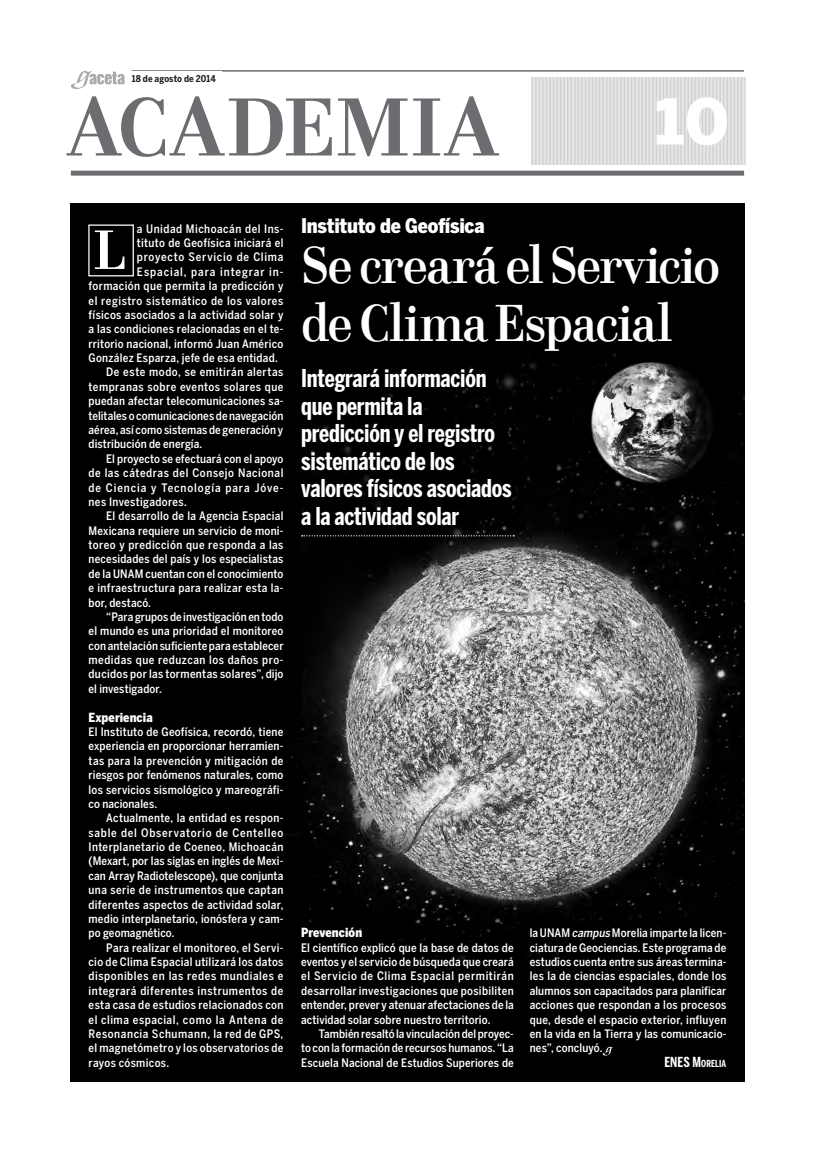
<style>
.page{position:relative;width:815px;height:1152px;background:#fff}
.page>*{position:absolute;margin:0;border:0;box-sizing:border-box;transform-origin:0 0}
.t1{font:700 83.75px "Cellini TF";letter-spacing:-.01em;color:#6c6d70}
.t2{font:900 62.5px "Benton Sans";color:#fff}
.t3{font:700 56.38px "Cellini TF";color:#fff}
.t4{font:700 52.5px/57.8px "Cellini TF";letter-spacing:-.02em;color:#fff;scale:.95 1}
.t5{font:700 extra-condensed 24.38px/27.5px "Benton Sans";letter-spacing:-.01em;color:#fff}
.t6{font:900 condensed 20px "Benton Sans";letter-spacing:-.015em;color:#fff}
.t7{font:900 condensed 12.5px "Benton Sans";letter-spacing:.005em;color:#fff}
.t8{font:500 condensed 11.62px/14.4px "Benton Sans";letter-spacing:.02em;color:#fff;text-align:justify}
.t9{font:500 condensed 11.62px "Benton Sans";letter-spacing:.04em;color:#fff}
.t10{font:500 condensed 11.62px "Benton Sans";letter-spacing:.045em;color:#fff}
.t11{font:500 condensed 11.62px "Benton Sans";color:#fff}
.t12{font:500 condensed 11.62px "Benton Sans";letter-spacing:.05em;color:#fff}
.t13{font:500 condensed 11.62px "Benton Sans";letter-spacing:.075em;color:#fff}
.t14{font:500 condensed 11.62px "Benton Sans";letter-spacing:.08em;color:#fff}
.t15{font:500 condensed 11.62px "Benton Sans";letter-spacing:.06em;color:#fff}
.t16{font:700 extra-condensed 9.62px "Benton Sans";letter-spacing:.005em;color:#fff}
.t17{font:700 condensed 9.38px "Benton Sans";letter-spacing:.01em;color:#231f20}
.s1{font-style:italic}
.s2{font-size:13.75px}
</style>
<div class="page">
<div style="left:71px;top:171px;width:673px;height:5px;background:#6c6d70"></div>
<svg style="left:531px;top:77px;width:215px;height:88px;background:#dcdddf"></svg>
<svg style="left:71px;top:71px;width:53px;height:18px"></svg>
<hr style="left:132px;top:71px;width:612px;height:1px;background:#231f20">
<img style="left:71px;top:204px;width:674px;height:877px">
<div style="left:125px;top:71px;width:97px;height:15px;background:#fff"></div>
<div style="left:88px;top:224px;width:46px;height:52px;border:1px solid #fff"></div>
<svg style="left:302px;top:535px;width:212px;height:1px"></svg>
<svg style="left:603px;top:1046px;width:10px;height:9px"></svg>
<p class="t17" style="left:132px;top:73px;width:86px">18 de agosto de 2014</p>
<h1 class="t1" style="left:68px;top:78px;width:433px">ACaDEMIA</h1>
<h2 class="t2" style="left:655px;top:84px;width:75px">10</h2>
<p class="t9" style="left:137px;top:222px;width:148px">a Unidad Michoacán del Ins-</p>
<p class="t8" style="left:137px;top:235px;width:148px">tituto de Geofísica iniciará el</p>
<p class="t15" style="left:137px;top:250px;width:148px">proyecto Servicio de Clima</p>
<p class="t14" style="left:137px;top:265px;width:148px">Espacial, para integrar in-</p>
<p class="t8" style="left:89px;top:279px;width:196px">formación que permita la predicción y</p>
<p class="t10" style="left:89px;top:293px;width:196px">el registro sistemático de los valores</p>
<p class="t8" style="left:89px;top:307px;width:196px">físicos asociados a la actividad solar y</p>
<p class="t8" style="left:89px;top:322px;width:196px">a las condiciones relacionadas en el te-</p>
<p class="t8" style="left:89px;top:336px;width:196px">rritorio nacional, informó Juan Américo</p>
<p class="t8" style="left:89px;top:350px;width:191px">González Esparza, jefe de esa entidad.</p>
<p class="t10" style="left:106px;top:365px;width:179px">De este modo, se emitirán alertas</p>
<p class="t9" style="left:89px;top:380px;width:196px">tempranas sobre eventos solares que</p>
<p class="t8" style="left:89px;top:394px;width:196px">puedan afectar telecomunicaciones sa-</p>
<p class="t8" style="left:89px;top:408px;width:196px">telitales o comunicaciones de navegación</p>
<p class="t8" style="left:89px;top:422px;width:196px">aérea, así como sistemas de generación y</p>
<p class="t8" style="left:89px;top:437px;width:115px">distribución de energía.</p>
<p class="t8" style="left:106px;top:451px;width:179px">El proyecto se efectuará con el apoyo</p>
<p class="t12" style="left:89px;top:466px;width:196px">de las cátedras del Consejo Nacional</p>
<p class="t13" style="left:89px;top:480px;width:196px">de Ciencia y Tecnología para Jóve-</p>
<p class="t8" style="left:89px;top:494px;width:100px">nes Investigadores.</p>
<p class="t8" style="left:106px;top:509px;width:179px">El desarrollo de la Agencia Espacial</p>
<p class="t8" style="left:89px;top:523px;width:196px">Mexicana requiere un servicio de moni-</p>
<p class="t9" style="left:89px;top:538px;width:196px">toreo y predicción que responda a las</p>
<p class="t8" style="left:89px;top:552px;width:196px">necesidades del país y los especialistas</p>
<p class="t8" style="left:89px;top:566px;width:196px">de la UNAM cuentan con el conocimiento</p>
<p class="t8" style="left:89px;top:580px;width:196px">e infraestructura para realizar esta la-</p>
<p class="t8" style="left:89px;top:595px;width:64px">bor, destacó.</p>
<p class="t11" style="left:106px;top:610px;width:179px">“Para grupos de investigación en todo</p>
<p class="t8" style="left:89px;top:624px;width:196px">el mundo es una prioridad el monitoreo</p>
<p class="t8" style="left:89px;top:638px;width:196px">con antelación suficiente para establecer</p>
<p class="t9" style="left:89px;top:653px;width:196px">medidas que reduzcan los daños pro-</p>
<p class="t8" style="left:89px;top:667px;width:196px">ducidos por las tormentas solares”, dijo</p>
<p class="t8" style="left:89px;top:681px;width:75px">el investigador.</p>
<p class="t7" style="left:89px;top:709px;width:66px">Experiencia</p>
<p class="t8" style="left:89px;top:724px;width:196px">El Instituto de Geofísica, recordó, tiene experiencia en proporcionar herramien&shy;tas para la prevención y mitigación de riesgos por fenómenos naturales, como los servicios sismológico y mareográfi&shy;co nacionales.</p>
<p class="t8" style="left:89px;top:810px;width:196px;text-indent:18px">Actualmente, la entidad es respon&shy;sable del Observatorio de Centelleo Interplanetario de Coeneo, Michoacán (Mexart, por las siglas en inglés de Mexi&shy;can Array Radiotelescope), que conjunta una serie de instrumentos que captan diferentes aspectos de actividad solar, medio interplanetario, ionósfera y cam&shy;po geomagnético.</p>
<p class="t8" style="left:89px;top:940px;width:196px;text-indent:18px">Para realizar el monitoreo, el Servi&shy;cio de Clima Espacial utilizará los datos disponibles en las redes mundiales e integrará diferentes instrumentos de esta casa de estudios relacionados con el clima espacial, como la Antena de Resonancia Schumann, la red de GPS, el magnetómetro y los observatorios de rayos cósmicos.</p>
<h3 class="t3" style="left:93px;top:217px;width:35px">L</h3>
<h3 class="t6" style="left:301px;top:214px;width:185px">Instituto de Geofísica</h3>
<h3 class="t4" style="left:301px;top:235px;width:443px">Se creará el Servicio de Clima Espacial</h3>
<h3 class="t5" style="left:301px;top:364px;width:212px">Integrará información que permita la predicción y el registro sistemático de los valores físicos asociados a la actividad solar</h3>
<p class="t7" style="left:301px;top:925px;width:63px">Prevención</p>
<p class="t8" style="left:301px;top:940px;width:214px;text-align:left">El científico explicó que la base de datos de eventos y el servicio de búsqueda que creará el Servicio de Clima Espacial permitirán desarrollar investigaciones que posibiliten entender, prever y atenuar afectaciones de la actividad solar sobre nuestro territorio.</p>
<p class="t8" style="left:301px;top:1026px;width:214px;text-indent:18px">También resaltó la vinculación del proyec&shy;to con la formación de recursos humanos. “La Escuela Nacional de Estudios Superiores de</p>
<p class="t8" style="left:530px;top:925px;width:198px">la UNAM <span class="s1">campus</span> Morelia imparte la licen&shy;ciatura de Geociencias. Este programa de estudios cuenta entre sus áreas termina&shy;les la de ciencias espaciales, donde los alumnos son capacitados para planificar acciones que respondan a los procesos que, desde el espacio exterior, influyen en la vida en la Tierra y las comunicacio&shy;nes”, concluyó.</p>
<p class="t16" style="left:664px;top:1057px;width:63px"><span class="s2">ENES M</span>ORELIA</p>
</div>
